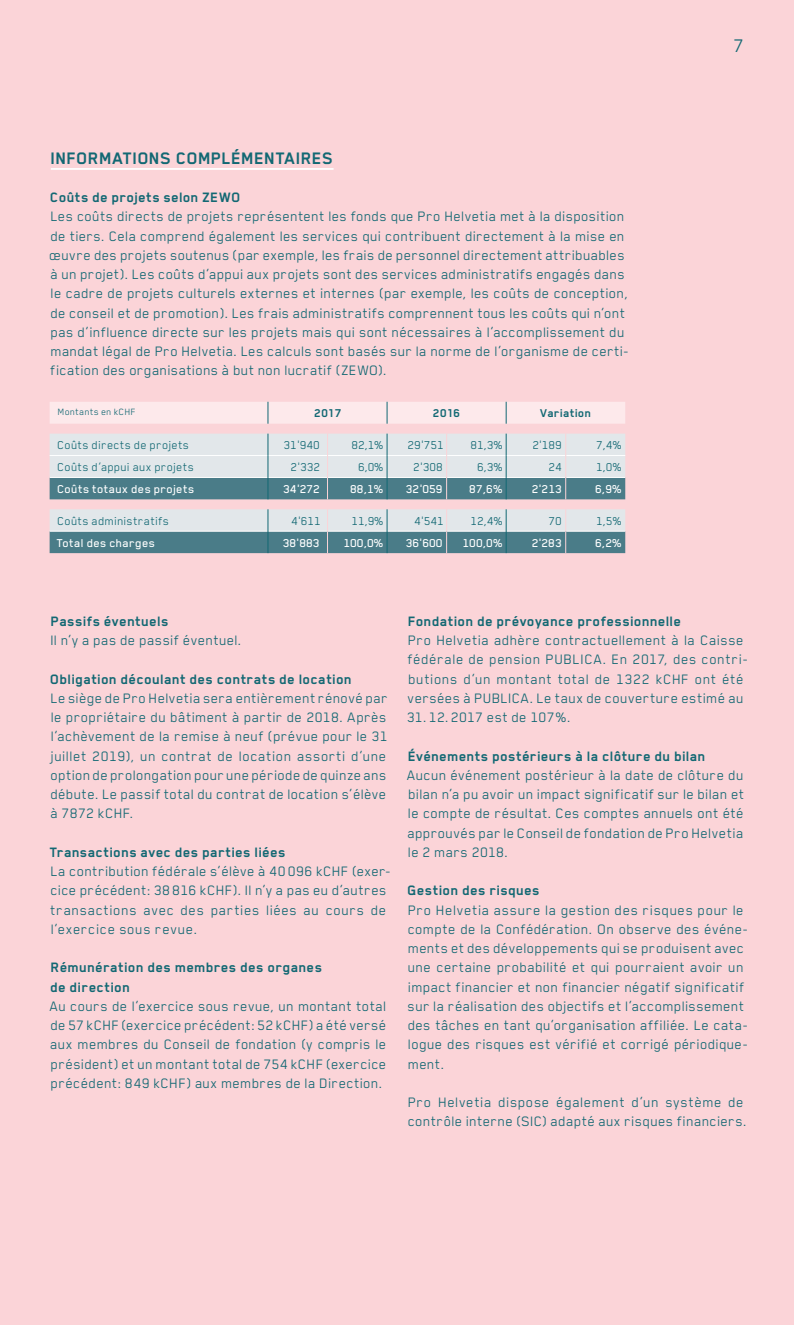
<style>
.page{position:relative;width:794px;height:1325px;background:#fff}
.page>*{position:absolute;margin:0;border:0;box-sizing:border-box;transform-origin:0 0}
.t1{font:21px "B Pro Helvetia Book";color:#126873}
.t2{font:19.25px "B Pro Helvetia Bold";letter-spacing:.01em;color:#126873}
.t3{font:15.75px/19.2px "B Pro Helvetia Book";letter-spacing:.02em;color:#126873}
.t4{font:15.75px/19.2px "B Pro Helvetia Bold";letter-spacing:.02em;color:#126873}
.t5{font:13.12px "B Pro Helvetia Book";letter-spacing:.015em;color:#126873}
.t6{font:13.12px "B Pro Helvetia Medium";letter-spacing:.015em;color:#fff}
.t7{font:13.12px "B Pro Helvetia Bold";letter-spacing:.02em;color:#126873}
.t8{font:10.5px "B Pro Helvetia Book";letter-spacing:.03em;color:#126873}
</style>
<div class="page">
<div style="left:0;top:0;width:794px;height:1324px;background:#fbd4d8"></div>
<hr style="left:51px;top:168px;width:282px;height:2px;background:#fff">
<div style="left:50px;top:433px;width:575px;height:44px;background:#e2e7ea"></div>
<svg style="left:50px;top:478px;width:575px;height:75px;fill:#4a7c88"></svg>
<hr style="left:50px;top:455px;width:218px;height:1px;background:#fff">
<hr style="left:268px;top:455px;width:59px;height:1px;background:#fff">
<hr style="left:328px;top:455px;width:59px;height:1px;background:#fff">
<hr style="left:387px;top:455px;width:59px;height:1px;background:#fff">
<hr style="left:447px;top:455px;width:59px;height:1px;background:#fff">
<hr style="left:506px;top:455px;width:59px;height:1px;background:#fff">
<hr style="left:566px;top:455px;width:59px;height:1px;background:#fff">
<hr style="left:50px;top:477px;width:218px;height:1px;background:#fff">
<hr style="left:268px;top:477px;width:59px;height:1px;background:#fff">
<hr style="left:328px;top:477px;width:59px;height:1px;background:#fff">
<hr style="left:387px;top:477px;width:59px;height:1px;background:#fff">
<hr style="left:447px;top:477px;width:59px;height:1px;background:#fff">
<hr style="left:506px;top:477px;width:59px;height:1px;background:#fff">
<hr style="left:566px;top:477px;width:59px;height:1px;background:#fff">
<hr style="left:50px;top:531px;width:218px;height:1px;background:#fff">
<hr style="left:268px;top:531px;width:59px;height:1px;background:#fff">
<hr style="left:328px;top:531px;width:59px;height:1px;background:#fff">
<hr style="left:387px;top:531px;width:59px;height:1px;background:#fff">
<hr style="left:447px;top:531px;width:59px;height:1px;background:#fff">
<hr style="left:506px;top:531px;width:59px;height:1px;background:#fff">
<hr style="left:566px;top:531px;width:59px;height:1px;background:#fff">
<svg style="left:446px;top:433px;width:1px;height:66px"></svg>
<svg style="left:446px;top:509px;width:1px;height:44px"></svg>
<svg style="left:268px;top:433px;width:1px;height:66px"></svg>
<svg style="left:268px;top:509px;width:1px;height:44px"></svg>
<svg style="left:565px;top:433px;width:1px;height:66px"></svg>
<svg style="left:565px;top:509px;width:1px;height:44px"></svg>
<svg style="left:327px;top:433px;width:1px;height:66px"></svg>
<svg style="left:327px;top:509px;width:1px;height:44px"></svg>
<svg style="left:387px;top:433px;width:1px;height:66px"></svg>
<svg style="left:387px;top:509px;width:1px;height:44px"></svg>
<div style="left:50px;top:402px;width:575px;height:22px;background:#fde9eb"></div>
<svg style="left:506px;top:433px;width:1px;height:66px"></svg>
<svg style="left:506px;top:509px;width:1px;height:44px"></svg>
<p class="t2" style="left:51px;top:147px;width:284px">INFORMATIONS COMPLÉMENTAIRES</p>
<p class="t4" style="left:50px;top:188px;width:192px">Coûts de projets selon ZEWO</p>
<p class="t3" style="left:49px;top:206px;width:581px">Les coûts directs de projets représentent les fonds que Pro Helvetia met à la disposition de tiers. Cela comprend également les services qui contribuent directement à la mise en œuvre des projets soutenus (par exemple, les frais de personnel directement attribuables à un projet). Les coûts d’appui aux projets sont des services administratifs engagés dans le cadre de projets culturels externes et internes (par exemple, les coûts de conception, de conseil et de promotion). Les frais administratifs comprennent tous les coûts qui n’ont pas d’influence directe sur les projets mais qui sont nécessaires à l’accomplissement du mandat légal de Pro Helvetia. Les calculs sont basés sur la norme de l’organisme de certi&shy;fication des organisations à but non lucratif (ZEWO).</p>
<p class="t8" style="left:58px;top:406px;width:80px">Montants en kCHF</p>
<p class="t7" style="left:314px;top:406px;width:29px">2017</p>
<p class="t7" style="left:433px;top:406px;width:29px">2016</p>
<p class="t7" style="left:540px;top:406px;width:52px">Variation</p>
<p class="t5" style="left:58px;top:438px;width:133px">Coûts directs de projets</p>
<p class="t5" style="left:284px;top:438px;width:38px">31'940</p>
<p class="t5" style="left:352px;top:438px;width:34px">82,1%</p>
<p class="t5" style="left:408px;top:438px;width:38px">29'751</p>
<p class="t5" style="left:471px;top:438px;width:34px">81,3%</p>
<p class="t5" style="left:532px;top:438px;width:31px">2'189</p>
<p class="t5" style="left:596px;top:438px;width:27px">7,4%</p>
<p class="t5" style="left:58px;top:460px;width:138px">Coûts d’appui aux projets</p>
<p class="t5" style="left:291px;top:460px;width:31px">2'332</p>
<p class="t5" style="left:358px;top:460px;width:27px">6,0%</p>
<p class="t5" style="left:413px;top:460px;width:31px">2'308</p>
<p class="t5" style="left:477px;top:460px;width:27px">6,3%</p>
<p class="t5" style="left:549px;top:460px;width:15px">24</p>
<p class="t5" style="left:596px;top:460px;width:27px">1,0%</p>
<p class="t6" style="left:57px;top:482px;width:139px">Coûts totaux des projets</p>
<p class="t6" style="left:283px;top:482px;width:38px">34'272</p>
<p class="t6" style="left:350px;top:482px;width:35px">88,1%</p>
<p class="t6" style="left:406px;top:482px;width:38px">32'059</p>
<p class="t6" style="left:469px;top:482px;width:35px">87,6%</p>
<p class="t6" style="left:532px;top:482px;width:32px">2'213</p>
<p class="t6" style="left:595px;top:482px;width:28px">6,9%</p>
<p class="t5" style="left:58px;top:513px;width:113px">Coûts administratifs</p>
<p class="t5" style="left:291px;top:513px;width:31px">4'611</p>
<p class="t5" style="left:352px;top:513px;width:34px">11,9%</p>
<p class="t5" style="left:414px;top:513px;width:31px">4'541</p>
<p class="t5" style="left:471px;top:513px;width:34px">12,4%</p>
<p class="t5" style="left:549px;top:513px;width:15px">70</p>
<p class="t5" style="left:596px;top:513px;width:27px">1,5%</p>
<p class="t6" style="left:57px;top:536px;width:100px">Total des charges</p>
<p class="t6" style="left:283px;top:536px;width:38px">38'883</p>
<p class="t6" style="left:344px;top:536px;width:41px">100,0%</p>
<p class="t6" style="left:406px;top:536px;width:38px">36'600</p>
<p class="t6" style="left:463px;top:536px;width:41px">100,0%</p>
<p class="t6" style="left:532px;top:536px;width:32px">2'283</p>
<p class="t6" style="left:595px;top:536px;width:28px">6,2%</p>
<h1 class="t1" style="left:734px;top:35px;width:12px">7</h1>
<p class="t4" style="left:51px;top:611px;width:119px">Passifs éventuels</p>
<p class="t3" style="left:51px;top:630px;width:193px">Il n’y a pas de passif éventuel.</p>
<p class="t4" style="left:50px;top:669px;width:303px">Obligation découlant des contrats de location</p>
<p class="t3" style="left:51px;top:688px;width:339px;text-align:justify">Le siège de Pro Helvetia sera entièrement rénové par le propriétaire du bâtiment à partir de 2018. Après l’achèvement de la remise à neuf (prévue pour le 31 juillet 2019), un contrat de location assorti d’une option de prolongation pour une période de quinze ans débute. Le passif total du contrat de location s’élève à 7872 kCHF.</p>
<p class="t4" style="left:50px;top:842px;width:237px">Transactions avec des parties liées</p>
<p class="t3" style="left:51px;top:861px;width:342px">La contribution fédérale s’élève à 40 096 kCHF (exer&shy;cice précédent: 38 816 kCHF). Il n’y a pas eu d’autres transactions avec des parties liées au cours de l’exercice sous revue.</p>
<p class="t4" style="left:50px;top:957px;width:273px">Rémunération des membres des organes de direction</p>
<p class="t3" style="left:50px;top:996px;width:338px;text-align:justify">Au cours de l’exercice sous revue, un montant total de 57 kCHF (exercice précédent: 52 kCHF) a été versé aux membres du Conseil de fondation (y compris le président) et un montant total de 754 kCHF (exercice précédent: 849 kCHF) aux membres de la Direction.</p>
<p class="t4" style="left:408px;top:611px;width:275px">Fondation de prévoyance professionnelle</p>
<p class="t3" style="left:408px;top:630px;width:342px">Pro Helvetia adhère contractuellement à la Caisse fédérale de pension PUBLICA. En 2017, des contri&shy;butions d’un montant total de 1322 kCHF ont été versées à PUBLICA. Le taux de couverture estimé au</p>
<p class="t3" style="left:407px;top:707px;width:165px">31. 12. 2017 est de 107%.</p>
<p class="t4" style="left:408px;top:746px;width:299px">Événements postérieurs à la clôture du bilan</p>
<p class="t3" style="left:407px;top:765px;width:339px;text-align:justify">Aucun événement postérieur à la date de clôture du bilan n’a pu avoir un impact significatif sur le bilan et le compte de résultat. Ces comptes annuels ont été approuvés par le Conseil de fondation de Pro Helvetia le 2 mars 2018.</p>
<p class="t4" style="left:407px;top:880px;width:134px">Gestion des risques</p>
<p class="t3" style="left:408px;top:899px;width:342px">Pro Helvetia assure la gestion des risques pour le compte de la Confédération. On observe des événe&shy;ments et des développements qui se produisent avec une certaine probabilité et qui pourraient avoir un impact financier et non financier négatif significatif sur la réalisation des objectifs et l’accomplissement des tâches en tant qu’organisation affiliée. Le cata&shy;logue des risques est vérifié et corrigé périodique&shy;ment.</p>
<p class="t3" style="left:408px;top:1092px;width:340px">Pro Helvetia dispose également d’un système de contrôle interne (SIC) adapté aux risques financiers.</p>
</div>
